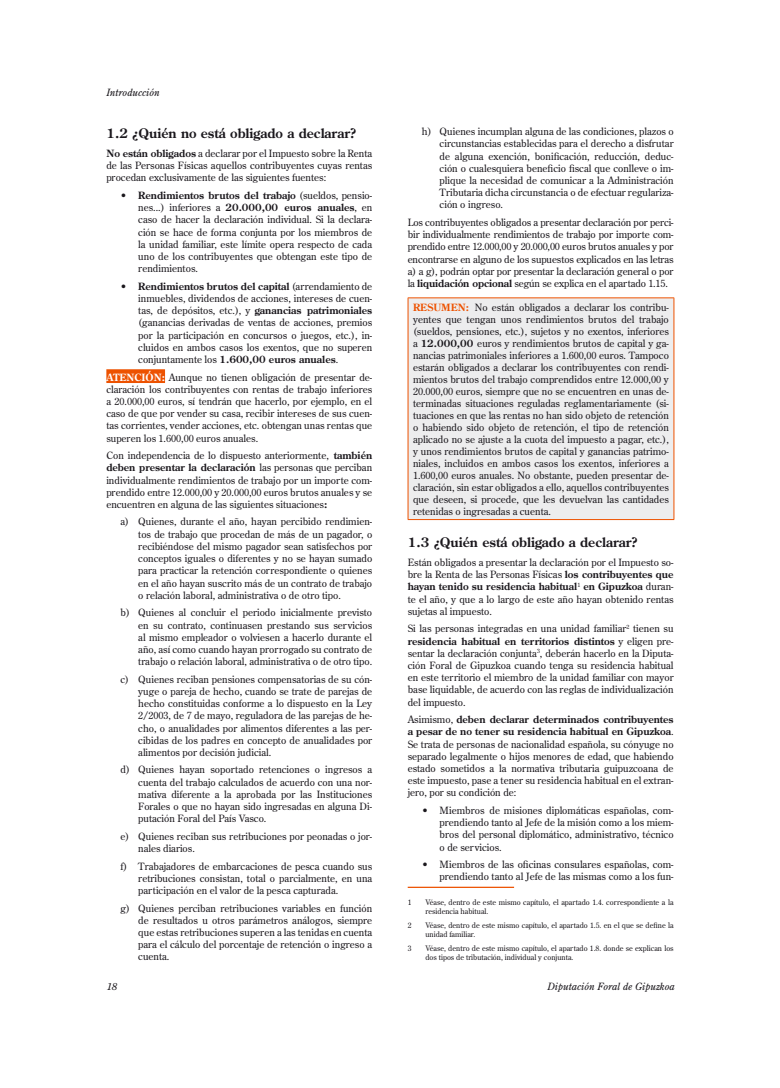
<style>
.page{position:relative;width:780px;height:1088px;background:#fff}
.page>*{position:absolute;margin:0;border:0;box-sizing:border-box;transform-origin:0 0}
.subtitulos_1_2{font:700 13.12px "Century Old Style Std";color:#1a171c}
.cuerpo_texto{font:10px/12.2px "Century Old Style Std";color:#1a171c;text-align:justify}
.cuerpo_texto___n_º{font:10px/12.2px "Century Old Style Std";color:#1a171c;text-align:justify}
.t1{font:italic 10px "Century Old Style Std";color:#1a171c}
.Pies_de_página{font:7.5px/9px "Century Old Style Std";color:#1a171c}
.s1{font-weight:700}
.s2{font-weight:700;color:#fff}
.s3{font-weight:700;color:#ed5200}
</style>
<div class="page">
<div style="left:106px;top:369px;width:59px;height:14px;background:#ed5200"></div>
<div style="left:408px;top:298px;width:266px;height:221px;background:#ededee"></div>
<hr style="left:407px;top:297px;width:267px;height:1px;background:#ed5200">
<hr style="left:407px;top:298px;width:1px;height:221px;background:#ed5200">
<hr style="left:673px;top:298px;width:1px;height:221px;background:#ed5200">
<hr style="left:407px;top:519px;width:267px;height:1px;background:#ed5200">
<hr style="left:407px;top:887px;width:107px;height:1px;background:#ed5200">
<p class="t1" style="left:106px;top:86px;width:55px">Introducción</p>
<p class="subtitulos_1_2" style="left:106px;top:124px;width:251px">1.2 ¿Quién no está obligado a declarar?</p>
<p class="cuerpo_texto" style="left:106px;top:147px;width:267px"><span class="s1">No están obligados</span> a declarar por el Impuesto sobre la Renta de las Personas Físicas aquellos contribuyentes cuyas rentas procedan exclusivamente de las siguientes fuentes:</p>
<p class="cuerpo_texto___n_º" style="left:138px;top:189px;width:235px;text-indent:-18px"><span class="s1">• Rendimientos brutos del trabajo</span> (sueldos, pensio&shy;nes...) inferiores a <span class="s1">20.000,00 euros anuales</span>, en caso de hacer la declaración individual. Si la declara&shy;ción se hace de forma conjunta por los miembros de la unidad familiar, este límite opera respecto de cada uno de los contribuyentes que obtengan este tipo de rendimientos.</p>
<p class="cuerpo_texto___n_º" style="left:138px;top:280px;width:235px;text-indent:-18px"><span class="s1">• Rendimientos brutos del capital</span> (arrendamiento de inmuebles, dividendos de acciones, intereses de cuen&shy;tas, de depósitos, etc.), y <span class="s1">ganancias patrimoniales </span>(ganancias derivadas de ventas de acciones, premios por la participación en concursos o juegos, etc.), in&shy;cluidos en ambos casos los exentos, que no superen conjuntamente los <span class="s1">1.600,00 euros anuales</span>.</p>
<p class="cuerpo_texto" style="left:106px;top:371px;width:267px"><span class="s2">ATENCIÓN:</span> Aunque no tienen obligación de presentar de&shy;claración los contribuyentes con rentas de trabajo inferiores a 20.000,00 euros, sí tendrán que hacerlo, por ejemplo, en el caso de que por vender su casa, recibir intereses de sus cuen&shy;tas corrientes, vender acciones, etc. obtengan unas rentas que superen los 1.600,00 euros anuales.</p>
<p class="cuerpo_texto" style="left:106px;top:449px;width:267px">Con independencia de lo dispuesto anteriormente, <span class="s1">también deben presentar la declaración</span> las personas que perciban individualmente rendimientos de trabajo por un importe com&shy;prendido entre 12.000,00 y 20.000,00 euros brutos anuales y se encuentren en alguna de las siguientes situaciones<span class="s1">:</span></p>
<p class="cuerpo_texto___n_º" style="left:138px;top:515px;width:235px;text-indent:-18px">a) Quienes, durante el año, hayan percibido rendimien&shy;tos de trabajo que procedan de más de un pagador, o recibiéndose del mismo pagador sean satisfechos por conceptos iguales o diferentes y no se hayan sumado para practicar la retención correspondiente o quienes en el año hayan suscrito más de un contrato de trabajo o relación laboral, administrativa o de otro tipo.</p>
<p class="cuerpo_texto___n_º" style="left:138px;top:606px;width:235px;text-indent:-18px">b) Quienes al concluir el periodo inicialmente previsto en su contrato, continuasen prestando sus servicios al mismo empleador o volviesen a hacerlo durante el año, así como cuando hayan prorrogado su contrato de trabajo o relación laboral, administrativa o de otro tipo.</p>
<p class="cuerpo_texto___n_º" style="left:138px;top:673px;width:235px;text-indent:-18px">c) Quienes reciban pensiones compensatorias de su cón&shy;yuge o pareja de hecho, cuando se trate de parejas de hecho constituidas conforme a lo dispuesto en la Ley 2/2003, de 7 de mayo, reguladora de las parejas de he&shy;cho, o anualidades por alimentos diferentes a las per&shy;cibidas de los padres en concepto de anualidades por alimentos por decisión judicial.</p>
<p class="cuerpo_texto___n_º" style="left:138px;top:763px;width:235px;text-indent:-18px">d) Quienes hayan soportado retenciones o ingresos a cuenta del trabajo calculados de acuerdo con una nor&shy;mativa diferente a la aprobada por las Instituciones Forales o que no hayan sido ingresadas en alguna Di&shy;putación Foral del País Vasco.</p>
<p class="cuerpo_texto___n_º" style="left:138px;top:830px;width:235px;text-indent:-18px">e) Quienes reciban sus retribuciones por peonadas o jor&shy;nales diarios.</p>
<p class="cuerpo_texto___n_º" style="left:138px;top:860px;width:235px;text-indent:-18px">f) Trabajadores de embarcaciones de pesca cuando sus retribuciones consistan, total o parcialmente, en una participación en el valor de la pesca capturada.</p>
<p class="cuerpo_texto___n_º" style="left:138px;top:901px;width:235px;text-indent:-18px">g) Quienes perciban retribuciones variables en función de resultados u otros parámetros análogos, siempre que estas retribuciones superen a las tenidas en cuenta para el cálculo del porcentaje de retención o ingreso a cuenta.</p>
<p class="cuerpo_texto___n_º" style="left:439px;top:125px;width:235px;text-indent:-18px">h) Quienes incumplan alguna de las condiciones, plazos o circunstancias establecidas para el derecho a disfrutar de alguna exención, bonificación, reducción, deduc&shy;ción o cualesquiera beneficio fiscal que conlleve o im&shy;plique la necesidad de comunicar a la Administración Tributaria dicha circunstancia o de efectuar regulariza&shy;ción o ingreso.</p>
<p class="cuerpo_texto" style="left:407px;top:216px;width:267px">Los contribuyentes obligados a presentar declaración por perci&shy;bir individualmente rendimientos de trabajo por importe com&shy;prendido entre 12.000,00 y 20.000,00 euros brutos anuales y por encontrarse en alguno de los supuestos explicados en las letras a) a g), podrán optar por presentar la declaración general o por la <span class="s1">liquidación opcional</span> según se explica en el apartado 1.15.</p>
<p class="cuerpo_texto" style="left:413px;top:301px;width:257px"><span class="s3">RESUMEN:</span> No están obligados a declarar los contribu&shy;yentes que tengan unos rendimientos brutos del trabajo (sueldos, pensiones, etc.), sujetos y no exentos, inferiores a <span class="s1">12.000,00</span> euros y rendimientos brutos de capital y ga&shy;nancias patrimoniales inferiores a 1.600,00 euros. Tampoco estarán obligados a declarar los contribuyentes con rendi&shy;mientos brutos del trabajo comprendidos entre 12.000,00 y 20.000,00 euros, siempre que no se encuentren en unas de&shy;terminadas situaciones reguladas reglamentariamente (si&shy;tuaciones en que las rentas no han sido objeto de retención o habiendo sido objeto de retención, el tipo de retención aplicado no se ajuste a la cuota del impuesto a pagar, etc.), y unos rendimientos brutos de capital y ganancias patrimo&shy;niales, incluidos en ambos casos los exentos, inferiores a 1.600,00 euros anuales. No obstante, pueden presentar de&shy;claración, sin estar obligados a ello, aquellos contribuyentes que deseen, si procede, que les devuelvan las cantidades retenidas o ingresadas a cuenta.</p>
<p class="subtitulos_1_2" style="left:407px;top:533px;width:231px">1.3 ¿Quién está obligado a declarar?</p>
<p class="cuerpo_texto" style="left:407px;top:556px;width:267px">Están obligados a presentar la declaración por el Impuesto so&shy;bre la Renta de las Personas Físicas <span class="s1">los contribuyentes que hayan tenido su residencia habitual</span><sup>1</sup> <span class="s1">en Gipuzkoa</span> duran&shy;te el año, y que a lo largo de este año hayan obtenido rentas sujetas al impuesto.</p>
<p class="cuerpo_texto" style="left:407px;top:622px;width:267px">Si las personas integradas en una unidad familiar<sup>2</sup> tienen su <span class="s1">residencia habitual en territorios distintos</span> y eligen pre&shy;sentar la declaración conjunta<sup>3</sup>, deberán hacerlo en la Diputa&shy;ción Foral de Gipuzkoa cuando tenga su residencia habitual en este territorio el miembro de la unidad familiar con mayor base liquidable, de acuerdo con las reglas de individualización del impuesto.</p>
<p class="cuerpo_texto" style="left:407px;top:713px;width:267px">Asimismo, <span class="s1">deben declarar determinados contribuyentes a pesar de no tener su residencia habitual en Gipuzkoa</span>.<br>Se trata de personas de nacionalidad española, su cónyuge no separado legalmente o hijos menores de edad, que habiendo estado sometidos a la normativa tributaria guipuzcoana de este impuesto, pase a tener su residencia habitual en el extran&shy;jero, por su condición de:</p>
<p class="cuerpo_texto___n_º" style="left:439px;top:804px;width:235px;text-indent:-18px">• Miembros de misiones diplomáticas españolas, com&shy;prendiendo tanto al Jefe de la misión como a los miem&shy;bros del personal diplomático, administrativo, técnico o de servicios.</p>
<p class="cuerpo_texto___n_º" style="left:422px;top:858px;width:253px;text-align:right">• Miembros de las oficinas consulares españolas, com&shy;prendiendo tanto al Jefe de las mismas como a los fun-</p>
<p class="Pies_de_página" style="left:407px;top:898px;width:5px">1</p>
<p class="Pies_de_página" style="left:425px;top:898px;width:250px">Véase, dentro de este mismo capítulo, el apartado 1.4. correspondiente a la residencia habitual.</p>
<p class="Pies_de_página" style="left:407px;top:921px;width:5px">2</p>
<p class="Pies_de_página" style="left:425px;top:921px;width:249px">Véase, dentro de este mismo capítulo, el apartado 1.5. en el que se define la unidad familiar.</p>
<p class="Pies_de_página" style="left:407px;top:944px;width:5px">3</p>
<p class="Pies_de_página" style="left:425px;top:944px;width:250px">Véase, dentro de este mismo capítulo, el apartado 1.8. donde se explican los dos tipos de tributación, individual y conjunta.</p>
<p class="t1" style="left:106px;top:980px;width:12px">18</p>
<p class="t1" style="left:547px;top:980px;width:129px">Diputación Foral de Gipuzkoa</p>
</div>
